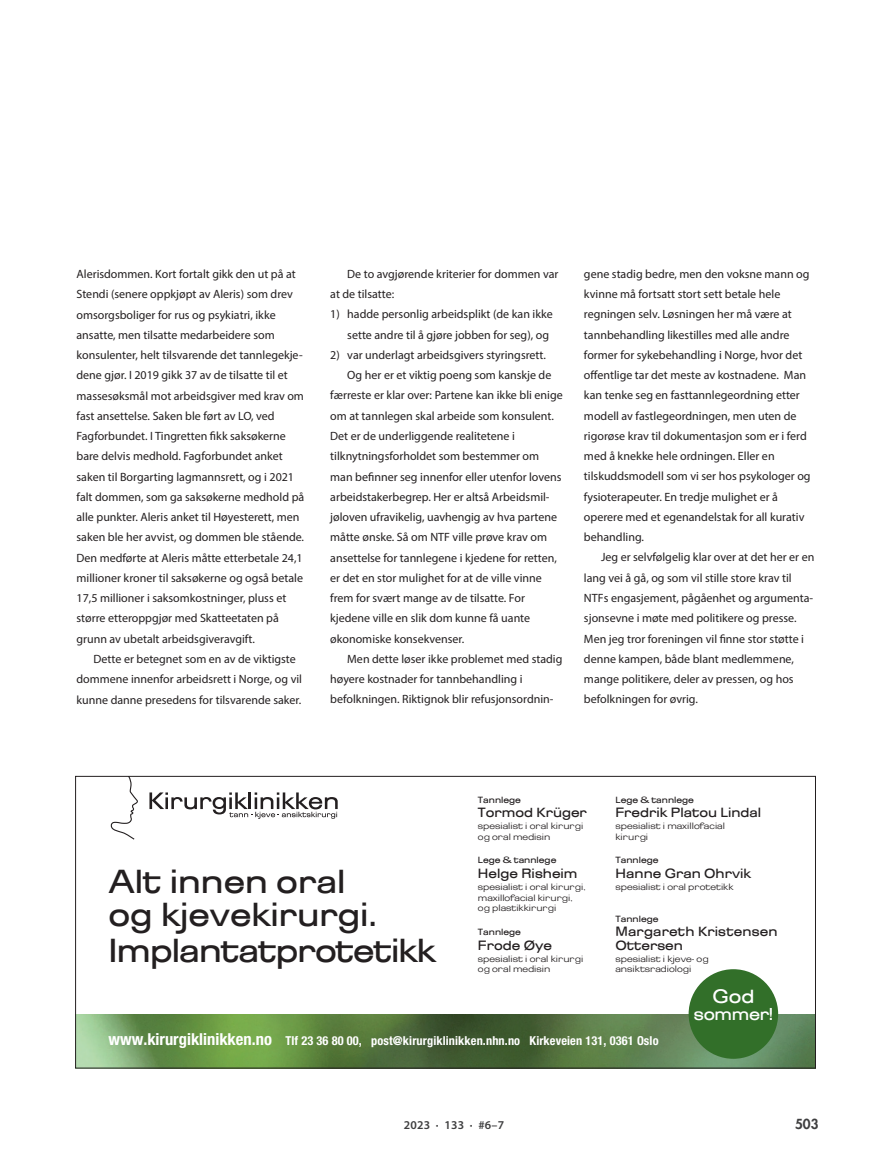
<style>
.page{position:relative;width:893px;height:1149px;background:#fff}
.page>*{position:absolute;margin:0;border:0;box-sizing:border-box;transform-origin:0 0}
.t1{font:33.3px/34.5px "Cg Brazilia Seven";color:#231f20}
.t2{font:19.35px "Cg Brazilia Seven";color:#fff}
.t3{font:17.25px "Cg Brazilia Seven";letter-spacing:-.02em;color:#fff}
.t4{font:800 13.5px "Futura Std";color:#3e3e3f}
.t5{font:13.35px/13px "Cg Brazilia Seven";color:#231f20}
.t6{font:700 condensed 12.3px "Helvetica Neue LT Pro";letter-spacing:.01em;color:#fff}
.t7{font:12px/20.2px "Myriad Pro";color:#231f20}
.t8{font:600 12px "Myriad Pro";letter-spacing:.02em;color:#3e3e3f}
.t9{font:9px/10.5px "Cg Brazilia Three";color:#231f20}
.t10{font:9px "Cg Brazilia Seven";color:#231f20}
.s1{font-size:16.5px}
</style>
<div class="page">
<img style="left:77px;top:1013px;width:737px;height:53px">
<div style="left:689px;top:968px;width:89px;height:90px;background:#326f29;border-radius:50%"></div>
<svg style="left:149px;top:792px;width:189px;height:26px"></svg>
<svg style="left:111px;top:777px;width:27px;height:62px"></svg>
<p class="t7" style="left:77px;top:263px;width:229px">Alerisdommen. Kort fortalt gikk den ut på at Stendi (senere oppkjøpt av Aleris) som drev omsorgsboliger for rus og psykiatri, ikke ansatte, men tilsatte medarbeidere som konsulenter, helt tilsvarende det tannlegekje&shy;dene gjør. I 2019 gikk 37 av de tilsatte til et massesøksmål mot arbeidsgiver med krav om fast ansettelse. Saken ble ført av LO, ved Fagforbundet. I Tingretten fikk saksøkerne bare delvis medhold. Fagforbundet anket saken til Borgarting lagmannsrett, og i 2021 falt dommen, som ga saksøkerne medhold på alle punkter. Aleris anket til Høyesterett, men saken ble her avvist, og dommen ble stående.<br>Den medførte at Aleris måtte etterbetale 24,1 millioner kroner til saksøkerne og også betale 17,5 millioner i saksomkostninger, pluss et større etteroppgjør med Skatteetaten på grunn av ubetalt arbeidsgiveravgift.</p>
<p class="t7" style="left:77px;top:648px;width:227px;text-indent:17px">Dette er betegnet som en av de viktigste dommene innenfor arbeidsrett i Norge, og vil kunne danne presedens for tilsvarende saker.</p>
<p class="t7" style="left:330px;top:263px;width:230px;text-indent:17px">De to avgjørende kriterier for dommen var at de tilsatte:</p>
<p class="t7" style="left:347px;top:304px;width:207px;text-indent:-17px">1) hadde personlig arbeidsplikt (de kan ikke sette andre til å gjøre jobben for seg), og</p>
<p class="t7" style="left:330px;top:344px;width:217px">2) var underlagt arbeidsgivers styringsrett.</p>
<p class="t7" style="left:347px;top:365px;width:206px">Og her er et viktig poeng som kanskje de</p>
<p class="t7" style="left:330px;top:385px;width:234px">færreste er klar over: Partene kan ikke bli enige</p>
<p class="t7" style="left:330px;top:405px;width:225px">om at tannlegen skal arbeide som konsulent.</p>
<p class="t7" style="left:330px;top:425px;width:186px">Det er de underliggende realitetene i</p>
<p class="t7" style="left:330px;top:446px;width:210px">tilknytningsforholdet som bestemmer om</p>
<p class="t7" style="left:330px;top:466px;width:233px">man befinner seg innenfor eller utenfor lovens</p>
<p class="t7" style="left:330px;top:486px;width:221px">arbeidstakerbegrep. Her er altså Arbeidsmil-</p>
<p class="t7" style="left:330px;top:506px;width:228px">jøloven ufravikelig, uavhengig av hva partene</p>
<p class="t7" style="left:330px;top:527px;width:218px">måtte ønske. Så om NTF ville prøve krav om</p>
<p class="t7" style="left:330px;top:547px;width:228px">ansettelse for tannlegene i kjedene for retten,</p>
<p class="t7" style="left:330px;top:567px;width:213px">er det en stor mulighet for at de ville vinne</p>
<p class="t7" style="left:330px;top:587px;width:196px">frem for svært mange av de tilsatte. For</p>
<p class="t7" style="left:330px;top:607px;width:201px">kjedene ville en slik dom kunne få uante</p>
<p class="t7" style="left:330px;top:628px;width:136px">økonomiske konsekvenser.</p>
<p class="t7" style="left:347px;top:648px;width:217px">Men dette løser ikke problemet med stadig</p>
<p class="t7" style="left:330px;top:668px;width:194px">høyere kostnader for tannbehandling i</p>
<p class="t7" style="left:330px;top:688px;width:225px">befolkningen. Riktignok blir refusjonsordnin-</p>
<p class="t7" style="left:584px;top:263px;width:228px">gene stadig bedre, men den voksne mann og kvinne må fortsatt stort sett betale hele regningen selv. Løsningen her må være at tannbehandling likestilles med alle andre former for sykebehandling i Norge, hvor det offentlige tar det meste av kostnadene. Man kan tenke seg en fasttannlegeordning etter modell av fastlegeordningen, men uten de rigorøse krav til dokumentasjon som er i ferd med å knekke hele ordningen. Eller en tilskuddsmodell som vi ser hos psykologer og fysioterapeuter. En tredje mulighet er å operere med et egenandelstak for all kurativ behandling.</p>
<p class="t7" style="left:584px;top:547px;width:232px;text-indent:17px">Jeg er selvfølgelig klar over at det her er en lang vei å gå, og som vil stille store krav til NTFs engasjement, pågåenhet og argumenta&shy;sjonsevne i møte med politikere og presse.<br>Men jeg tror foreningen vil finne stor støtte i denne kampen, både blant medlemmene, mange politikere, deler av pressen, og hos befolkningen for øvrig.</p>
<p class="t10" style="left:478px;top:793px;width:45px">Tannlege</p>
<p class="t5" style="left:478px;top:805px;width:111px">Tormod Krüger</p>
<p class="t9" style="left:478px;top:820px;width:107px">spesialist i oral kirurgi og oral medisin</p>
<p class="t10" style="left:615px;top:793px;width:80px">Lege &amp; tannlege</p>
<p class="t5" style="left:615px;top:805px;width:147px">Fredrik Platou Lindal</p>
<p class="t9" style="left:615px;top:820px;width:111px">spesialist i maxillofacial kirurgi</p>
<h1 class="t1" style="left:109px;top:863px;width:329px">Alt innen oral<br>og kjevekirurgi.<br>Implantatprotetikk</h1>
<p class="t10" style="left:478px;top:854px;width:80px">Lege &amp; tannlege</p>
<p class="t5" style="left:478px;top:866px;width:101px">Helge Risheim</p>
<p class="t9" style="left:478px;top:881px;width:109px">spesialist i oral kirurgi, maxillofacial kirurgi, og plastikkirurgi</p>
<p class="t10" style="left:478px;top:926px;width:45px">Tannlege</p>
<p class="t5" style="left:478px;top:937px;width:76px">Frode Øye</p>
<p class="t9" style="left:478px;top:952px;width:107px">spesialist i oral kirurgi og oral medisin</p>
<p class="t10" style="left:615px;top:854px;width:45px">Tannlege</p>
<p class="t5" style="left:615px;top:866px;width:137px">Hanne Gran Ohrvik</p>
<p class="t9" style="left:615px;top:881px;width:119px">spesialist i oral protetikk</p>
<p class="t10" style="left:615px;top:912px;width:45px">Tannlege</p>
<p class="t5" style="left:615px;top:924px;width:164px">Margareth Kristensen<br>Ottersen</p>
<p class="t9" style="left:615px;top:952px;width:95px">spesialist i kjeve- og ansiktsradiologi</p>
<h2 class="t2" style="left:713px;top:983px;width:43px">God</h2>
<h3 class="t3" style="left:694px;top:1002px;width:81px">sommer!</h3>
<p class="t6" style="left:109px;top:1032px;width:551px"><span class="s1">www.kirurgiklinikken.no</span> Tlf 23 36 80 00, post@kirurgiklinikken.nhn.no Kirkeveien 131, 0361 Oslo</p>
<p class="t8" style="left:404px;top:1117px;width:102px">2023 · 133 · #6–7</p>
<p class="t4" style="left:795px;top:1115px;width:25px">503</p>
</div>
